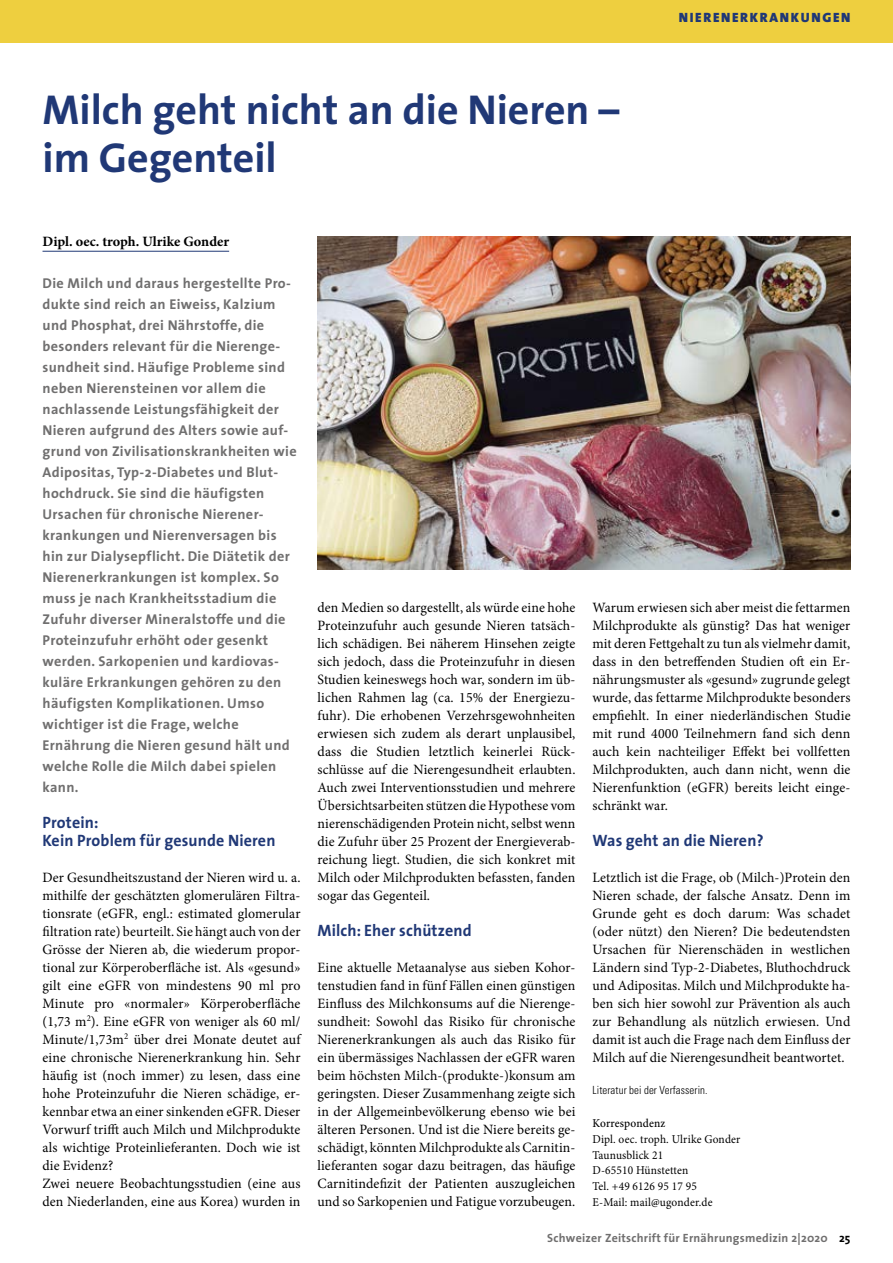
<style>
.page{position:relative;width:893px;height:1263px;background:#fff}
.page>*{position:absolute;margin:0;border:0;box-sizing:border-box;transform-origin:0 0}
.t1{font:700 42px/48px "The Sans";color:#203876}
.t2{font:700 16.5px/18px "The Sans";letter-spacing:.01em;color:#203876}
.t3{font:14.25px/18px "Minion Pro";letter-spacing:.01em;color:#000;text-align:justify}
.t4{font:700 14.25px/21px "The Sans";letter-spacing:.025em;color:#706f6f}
.t5{font:700 14.25px "Minion Pro";color:#000}
.t6{font:900 13.5px "The Sans";letter-spacing:.125em;color:#203876}
.t7{font:12px/15.8px "Minion Pro";letter-spacing:.015em;color:#000;scale:.95 1}
.t8{font:700 12px "The Sans";letter-spacing:.02em;color:#706f6f}
.t9{font:500 12px "Minion Pro";letter-spacing:.015em;color:#000;scale:.95 1}
.t10{font:300 condensed 11.25px "Univers";letter-spacing:.01em;color:#000}
.s1{color:#000}
</style>
<div class="page">
<div style="left:0;top:0;width:893px;height:43px;background:#eecf3f"></div>
<hr style="left:43px;top:251px;width:186px;height:1px;background:#203876">
<img style="left:317px;top:236px;width:533px;height:334px">
<h1 class="t1" style="left:43px;top:85px;width:578px">Milch geht nicht an die Nieren – im Gegenteil</h1>
<p class="t6" style="left:679px;top:6px;width:173px">NIERENERKRANKUNGEN</p>
<p class="t5" style="left:43px;top:232px;width:188px">Dipl. oec. troph. Ulrike Gonder</p>
<p class="t4" style="left:43px;top:272px;width:256px">Die Milch und daraus hergestellte Pro&shy;dukte sind reich an Eiweiss, Kalzium und Phosphat, drei Nährstoffe, die besonders relevant für die Nierenge&shy;sundheit sind. Häufige Probleme sind neben Nierensteinen vor allem die nachlassende Leistungsfähigkeit der Nieren aufgrund des Alters sowie auf&shy;grund von Zivilisationskrankheiten wie Adipositas, Typ-2-Diabetes und Blut&shy;hochdruck. Sie sind die häufigsten Ursachen für chronische Nierener&shy;krankungen und Nierenversagen bis hin zur Dialysepflicht. Die Diätetik der Nierenerkrankungen ist komplex. So muss je nach Krankheitsstadium die Zufuhr diverser Mineralstoffe und die Proteinzufuhr erhöht oder gesenkt werden. Sarkopenien und kardiovas&shy;kuläre Erkrankungen gehören zu den häufigsten Komplikationen. Umso wichtiger ist die Frage, welche Ernährung die Nieren gesund hält und welche Rolle die Milch dabei spielen kann.</p>
<p class="t2" style="left:43px;top:813px;width:234px">Protein:<br>Kein Problem für gesunde Nieren</p>
<p class="t3" style="left:43px;top:869px;width:259px;text-align:left">Der Gesundheitszustand der Nieren wird u. a. mithilfe der geschätzten glomerulären Filtra&shy;tionsrate (eGFR, engl.: estimated glomerular filtration rate) beurteilt. Sie hängt auch von der Grösse der Nieren ab, die wiederum propor&shy;tional zur Körperoberfläche ist. Als «gesund» gilt eine eGFR von mindestens 90 ml pro Minute pro «normaler» Körperoberfläche (1,73 m<sup>2</sup>). Eine eGFR von weniger als 60 ml/ Minute/1,73m<sup>2</sup> über drei Monate deutet auf eine chronische Nierenerkrankung hin. Sehr häufig ist (noch immer) zu lesen, dass eine hohe Proteinzufuhr die Nieren schädige, er&shy;kennbar etwa an einer sinkenden eGFR. Dieser Vorwurf trifft auch Milch und Milchprodukte als wichtige Proteinlieferanten. Doch wie ist die Evidenz?<br>Zwei neuere Beobachtungsstudien (eine aus den Niederlanden, eine aus Korea) wurden in</p>
<p class="t3" style="left:317px;top:599px;width:259px">den Medien so dargestellt, als würde eine hohe Proteinzufuhr auch gesunde Nieren tatsäch&shy;lich schädigen. Bei näherem Hinsehen zeigte sich jedoch, dass die Proteinzufuhr in diesen Studien keineswegs hoch war, sondern im üb&shy;lichen Rahmen lag (ca. 15% der Energiezu&shy;fuhr). Die erhobenen Verzehrsgewohnheiten erwiesen sich zudem als derart unplausibel, dass die Studien letztlich keinerlei Rück&shy;schlüsse auf die Nierengesundheit erlaubten.<br>Auch zwei Interventionsstudien und mehrere Übersichtsarbeiten stützen die Hypothese vom nierenschädigenden Protein nicht, selbst wenn die Zufuhr über 25 Prozent der Energieverab&shy;reichung liegt. Studien, die sich konkret mit Milch oder Milchprodukten befassten, fanden sogar das Gegenteil.</p>
<p class="t2" style="left:317px;top:921px;width:156px">Milch: Eher schützend</p>
<p class="t3" style="left:317px;top:959px;width:259px">Eine aktuelle Metaanalyse aus sieben Kohor&shy;tenstudien fand in fünf Fällen einen günstigen Einfluss des Milchkonsums auf die Nierenge&shy;sundheit: Sowohl das Risiko für chronische Nierenerkrankungen als auch das Risiko für ein übermässiges Nachlassen der eGFR waren beim höchsten Milch-(produkte-)konsum am geringsten. Dieser Zusammenhang zeigte sich in der Allgemeinbevölkerung ebenso wie bei älteren Personen. Und ist die Niere bereits ge&shy;schädigt, könnten Milchprodukte als Carnitin&shy;lieferanten sogar dazu beitragen, das häufige Carnitindefizit der Patienten auszugleichen und so Sarkopenien und Fatigue vorzubeugen.</p>
<p class="t3" style="left:592px;top:599px;width:260px">Warum erwiesen sich aber meist die fettarmen Milchprodukte als günstig? Das hat weniger mit deren Fettgehalt zu tun als vielmehr damit, dass in den betreffenden Studien oft ein Er&shy;nährungsmuster als «gesund» zugrunde gelegt wurde, das fettarme Milchprodukte besonders empfiehlt. In einer niederländischen Studie mit rund 4000 Teilnehmern fand sich denn auch kein nachteiliger Effekt bei vollfetten Milchprodukten, auch dann nicht, wenn die Nierenfunktion (eGFR) bereits leicht einge&shy;schränkt war.</p>
<p class="t2" style="left:592px;top:831px;width:173px">Was geht an die Nieren?</p>
<p class="t3" style="left:592px;top:869px;width:259px">Letztlich ist die Frage, ob (Milch-)Protein den Nieren schade, der falsche Ansatz. Denn im Grunde geht es doch darum: Was schadet (oder nützt) den Nieren? Die bedeutendsten Ursachen für Nierenschäden in westlichen Ländern sind Typ-2-Diabetes, Bluthochdruck und Adipositas. Milch und Milchprodukte ha&shy;ben sich hier sowohl zur Prävention als auch zur Behandlung als nützlich erwiesen. Und damit ist auch die Frage nach dem Einfluss der Milch auf die Nierengesundheit beantwortet.</p>
<p class="t10" style="left:592px;top:1083px;width:117px">Literatur bei der Verfasserin.</p>
<p class="t9" style="left:592px;top:1115px;width:78px">Korrespondenz</p>
<p class="t7" style="left:592px;top:1131px;width:157px">Dipl. oec. troph. Ulrike Gonder<br>Taunusblick 21<br>D-65510 Hünstetten<br>Tel. +49 6126 95 17 95<br>E-Mail: mail@ugonder.de</p>
<p class="t8" style="left:547px;top:1228px;width:305px">Schweizer Zeitschrift für Ernährungsmedizin 2|2020 <span class="s1">25</span></p>
</div>
